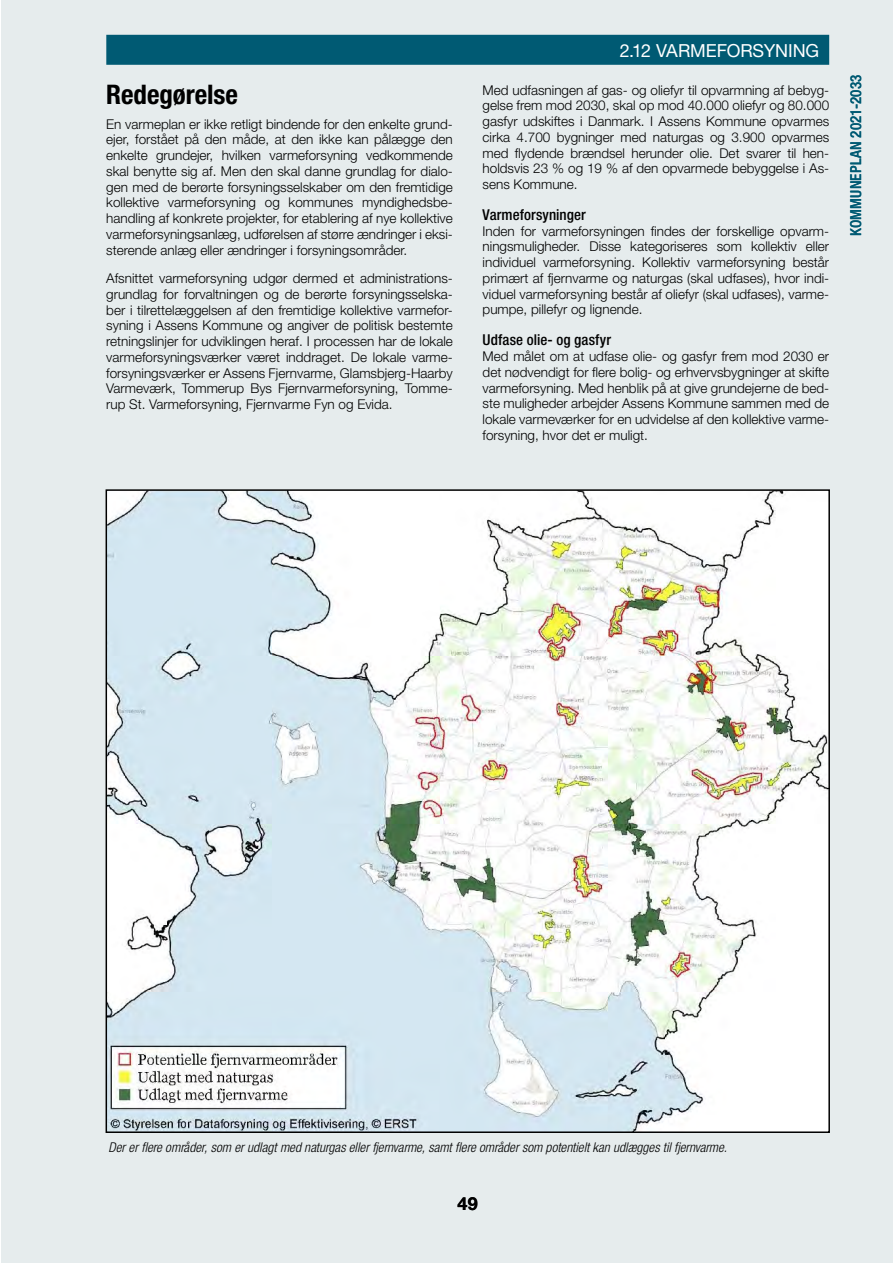
<style>
.page{position:relative;width:893px;height:1263px;background:#fff}
.page>*{position:absolute;margin:0;border:0;box-sizing:border-box;transform-origin:0 0}
.H3_Mellem_overskrift{font:700 condensed 27px "Helvetica Neue LT Std";color:#000}
.t1{font:18px "Helvetica Neue LT Std";letter-spacing:-.005em;color:#fff}
.A_-_sidetal{font:700 18px "Helvetica Neue LT Std";color:#000}
.H3_Lille_overskrift{font:500 condensed 15px "Helvetica Neue LT Std";letter-spacing:.005em;color:#000}
.A-_sidetekst_venstre{font:500 condensed 15px "Helvetica Neue LT Std";letter-spacing:.015em;color:#005a73}
.P_-_brødtekst_den_ri{font:300 13.5px/15.8px "Helvetica Neue LT Std";color:#000;text-align:justify}
.t2{font:italic 300 condensed 13.5px "Helvetica Neue LT Std";color:#000}
</style>
<div class="page">
<div style="left:1px;top:0;width:892px;height:1263px;background:#e6eced"></div>
<div style="left:106px;top:35px;width:723px;height:30px;background:#005a73"></div>
<img style="left:109px;top:492px;width:718px;height:638px">
<h3 class="H3_Mellem_overskrift" style="left:106px;top:78px;width:133px">Redegørelse</h3>
<p class="P_-_brødtekst_den_ri" style="left:106px;top:116px;width:348px">En varmeplan er ikke retligt bindende for den enkelte grund&shy;ejer, forstået på den måde, at den ikke kan pålægge den enkelte grundejer, hvilken varmeforsyning vedkommende skal benytte sig af. Men den skal danne grundlag for dialo&shy;gen med de berørte forsyningsselskaber om den fremtidige kollektive varmeforsyning og kommunes myndighedsbe&shy;handling af konkrete projekter, for etablering af nye kollektive varmeforsyningsanlæg, udførelsen af større ændringer i eksi&shy;sterende anlæg eller ændringer i forsyningsområder.</p>
<p class="P_-_brødtekst_den_ri" style="left:106px;top:270px;width:348px">Afsnittet varmeforsyning udgør dermed et administrations&shy;grundlag for forvaltningen og de berørte forsyningsselska&shy;ber i tilrettelæggelsen af den fremtidige kollektive varmefor&shy;syning i Assens Kommune og angiver de politisk bestemte retningslinjer for udviklingen heraf. I processen har de lokale varmeforsyningsværker været inddraget. De lokale varme&shy;forsyningsværker er Assens Fjernvarme, Glamsbjerg-Haarby Varmeværk, Tommerup Bys Fjernvarmeforsyning, Tomme&shy;rup St. Varmeforsyning, Fjernvarme Fyn og Evida.</p>
<h2 class="t1" style="left:620px;top:40px;width:201px">2.12 VARMEFORSYNING</h2>
<p class="P_-_brødtekst_den_ri" style="left:483px;top:82px;width:348px">Med udfasningen af gas- og oliefyr til opvarmning af bebyg&shy;gelse frem mod 2030, skal op mod 40.000 oliefyr og 80.000 gasfyr udskiftes i Danmark. I Assens Kommune opvarmes cirka 4.700 bygninger med naturgas og 3.900 opvarmes med flydende brændsel herunder olie. Det svarer til hen&shy;holdsvis 23 % og 19 % af den opvarmede bebyggelse i As&shy;sens Kommune.</p>
<h3 class="H3_Lille_overskrift" style="left:483px;top:206px;width:105px">Varmeforsyninger</h3>
<p class="P_-_brødtekst_den_ri" style="left:483px;top:223px;width:348px">Inden for varmeforsyningen findes der forskellige opvarm&shy;ningsmuligheder. Disse kategoriseres som kollektiv eller individuel varmeforsyning. Kollektiv varmeforsyning består primært af fjernvarme og naturgas (skal udfases), hvor indi&shy;viduel varmeforsyning består af oliefyr (skal udfases), varme&shy;pumpe, pillefyr og lignende.</p>
<h3 class="H3_Lille_overskrift" style="left:483px;top:331px;width:130px">Udfase olie- og gasfyr</h3>
<p class="P_-_brødtekst_den_ri" style="left:483px;top:348px;width:348px">Med målet om at udfase olie- og gasfyr frem mod 2030 er det nødvendigt for flere bolig- og erhvervsbygninger at skifte varmeforsyning. Med henblik på at give grundejerne de bed&shy;ste muligheder arbejder Assens Kommune sammen med de lokale varmeværker for en udvidelse af den kollektive varme&shy;forsyning, hvor det er muligt.</p>
<p class="A-_sidetekst_venstre" style="left:847px;top:236px;width:163px;rotate:-90deg">KOMMUNEPLAN 2021-2033</p>
<p class="t2" style="left:108px;top:1139px;width:620px">Der er flere områder, som er udlagt med naturgas eller fjernvarme, samt flere områder som potentielt kan udlægges til fjernvarme.</p>
<p class="A_-_sidetal" style="left:458px;top:1192px;width:22px">49</p>
</div>
